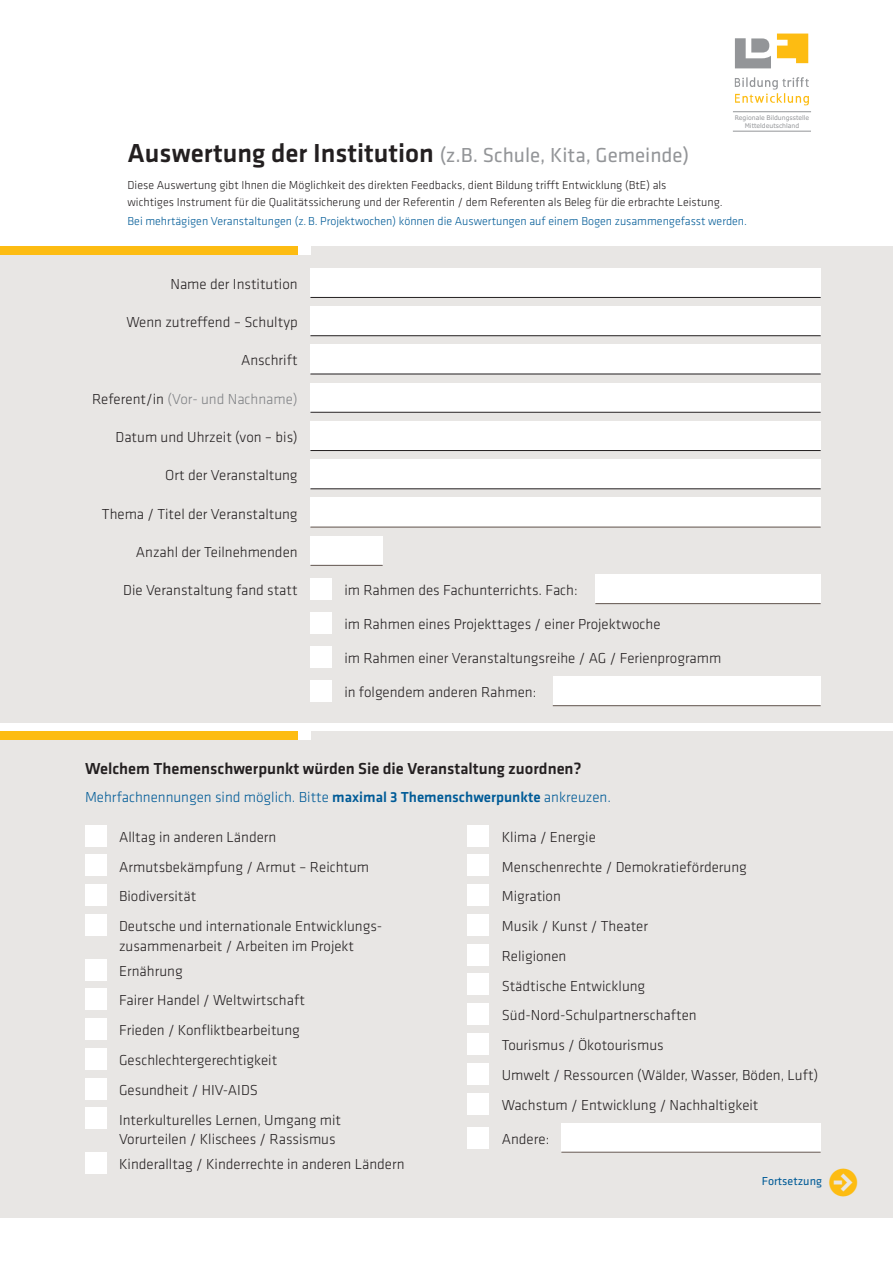
<style>
.page{position:relative;width:893px;height:1263px;background:#fff}
.page>*{position:absolute;margin:0;border:0;box-sizing:border-box;transform-origin:0 0}
.t1{font:700 40.5px "Klavika";color:#fdbc12}
.t2{font:21px "Klavika";color:#939598}
.t3{font:500 16.5px "Klavika";color:#231f20}
.t4{font:300 15px/19.5px "Klavika";color:#231f20}
.t5{font:300 15px "Klavika";color:#005b97}
.t6{font:300 15px "Klavika";color:#808285}
.t7{font:300 12px/16.5px "Klavika";color:#231f20}
.t8{font:300 12px "Klavika";color:#005b97}
.t9{font:12px "Klavika";color:#005b97}
.t10{font:6.45px/7.8px "Verdana";color:#939598;text-align:center}
.s1{font-weight:500;font-size:27px;color:#231f20}
.s2{color:#231f20}
.s3{font-weight:500}
</style>
<div class="page">
<svg style="left:735px;top:38px;width:36px;height:30px"></svg>
<svg style="left:777px;top:34px;width:31px;height:29px"></svg>
<svg style="left:735px;top:77px;width:74px;height:29px"></svg>
<hr style="left:733px;top:111px;width:78px;height:1px;background:#939598">
<hr style="left:733px;top:131px;width:78px;height:1px;background:#939598">
<div style="left:0;top:247px;width:893px;height:476px;background:#e8e6e4"></div>
<div style="left:0;top:731px;width:893px;height:487px;background:#e8e6e4"></div>
<div style="left:0;top:247px;width:298px;height:8px;background:#fdbc12"></div>
<div style="left:0;top:731px;width:298px;height:9px;background:#fdbc12"></div>
<div style="left:298px;top:247px;width:12px;height:8px;background:#fff"></div>
<div style="left:298px;top:731px;width:12px;height:9px;background:#fff"></div>
<div style="left:310px;top:497px;width:511px;height:30px;background:#fff"></div>
<div style="left:310px;top:536px;width:73px;height:30px;background:#fff"></div>
<div style="left:595px;top:574px;width:226px;height:30px;background:#fff"></div>
<div style="left:553px;top:676px;width:268px;height:30px;background:#fff"></div>
<hr style="left:310px;top:527px;width:511px;height:1px;background:#60534c">
<hr style="left:310px;top:565px;width:73px;height:1px;background:#60534c">
<hr style="left:595px;top:603px;width:226px;height:1px;background:#60534c">
<hr style="left:553px;top:705px;width:268px;height:1px;background:#60534c">
<div style="left:310px;top:268px;width:511px;height:30px;background:#fff"></div>
<hr style="left:310px;top:297px;width:511px;height:1px;background:#231f20">
<div style="left:310px;top:306px;width:511px;height:30px;background:#fff"></div>
<hr style="left:310px;top:335px;width:511px;height:1px;background:#231f20">
<div style="left:310px;top:421px;width:511px;height:30px;background:#fff"></div>
<hr style="left:310px;top:450px;width:511px;height:1px;background:#231f20">
<div style="left:310px;top:459px;width:511px;height:30px;background:#fff"></div>
<hr style="left:310px;top:488px;width:511px;height:1px;background:#231f20">
<div style="left:310px;top:344px;width:511px;height:30px;background:#fff"></div>
<div style="left:310px;top:383px;width:511px;height:29px;background:#fff"></div>
<hr style="left:310px;top:374px;width:511px;height:1px;background:#231f20">
<hr style="left:310px;top:412px;width:511px;height:1px;background:#231f20">
<div style="left:310px;top:578px;width:22px;height:22px;background:#fff"></div>
<div style="left:310px;top:680px;width:22px;height:22px;background:#fff"></div>
<div style="left:310px;top:612px;width:22px;height:22px;background:#fff"></div>
<div style="left:310px;top:646px;width:22px;height:22px;background:#fff"></div>
<div style="left:85px;top:825px;width:21px;height:21px;background:#fff"></div>
<div style="left:468px;top:825px;width:21px;height:21px;background:#fff"></div>
<div style="left:85px;top:855px;width:21px;height:21px;background:#fff"></div>
<div style="left:468px;top:855px;width:21px;height:21px;background:#fff"></div>
<div style="left:85px;top:884px;width:21px;height:22px;background:#fff"></div>
<div style="left:468px;top:884px;width:21px;height:22px;background:#fff"></div>
<div style="left:85px;top:914px;width:21px;height:21px;background:#fff"></div>
<div style="left:468px;top:914px;width:21px;height:21px;background:#fff"></div>
<div style="left:85px;top:959px;width:21px;height:21px;background:#fff"></div>
<div style="left:468px;top:944px;width:21px;height:21px;background:#fff"></div>
<div style="left:85px;top:989px;width:21px;height:21px;background:#fff"></div>
<div style="left:468px;top:974px;width:21px;height:21px;background:#fff"></div>
<div style="left:85px;top:1018px;width:21px;height:22px;background:#fff"></div>
<div style="left:468px;top:1003px;width:21px;height:22px;background:#fff"></div>
<div style="left:85px;top:1048px;width:21px;height:21px;background:#fff"></div>
<div style="left:468px;top:1033px;width:21px;height:21px;background:#fff"></div>
<div style="left:85px;top:1078px;width:21px;height:21px;background:#fff"></div>
<div style="left:468px;top:1063px;width:21px;height:21px;background:#fff"></div>
<div style="left:85px;top:1108px;width:21px;height:21px;background:#fff"></div>
<div style="left:468px;top:1093px;width:21px;height:21px;background:#fff"></div>
<div style="left:85px;top:1152px;width:21px;height:22px;background:#fff"></div>
<div style="left:468px;top:1127px;width:21px;height:21px;background:#fff"></div>
<div style="left:561px;top:1123px;width:260px;height:29px;background:#fff"></div>
<hr style="left:561px;top:1152px;width:260px;height:1px;background:#60534c">
<h2 class="t2" style="left:128px;top:141px;width:563px"><span class="s1">Auswertung der Institution</span> (z.B. Schule, Kita, Gemeinde)</h2>
<p class="t10" style="left:735px;top:115px;width:76px">Regionale Bildungsstelle<br>Mitteldeutschland</p>
<p class="t7" style="left:128px;top:177px;width:597px">Diese Auswertung gibt Ihnen die Möglichkeit des direkten Feedbacks, dient Bildung trifft Entwicklung (BtE) als<br>wichtiges Instrument für die Qualitätssicherung und der Referentin / dem Referenten als Beleg für die erbrachte Leistung.</p>
<p class="t8" style="left:128px;top:214px;width:621px">Bei mehrtägigen Veranstaltungen (z.B. Projektwochen) können die Auswertungen auf einem Bogen zusammengefasst werden.</p>
<p class="t4" style="left:170px;top:274px;width:129px">Name der Institution</p>
<p class="t4" style="left:126px;top:312px;width:173px">Wenn zutreffend – Schultyp</p>
<p class="t4" style="left:241px;top:351px;width:58px">Anschrift</p>
<p class="t6" style="left:92px;top:390px;width:207px"><span class="s2">Referent/in</span> (Vor- und Nachname)</p>
<p class="t4" style="left:116px;top:427px;width:184px">Datum und Uhrzeit (von – bis)</p>
<p class="t4" style="left:165px;top:465px;width:134px">Ort der Veranstaltung</p>
<p class="t4" style="left:102px;top:504px;width:197px">Thema / Titel der Veranstaltung</p>
<p class="t4" style="left:136px;top:542px;width:163px">Anzahl der Teilnehmenden</p>
<p class="t4" style="left:123px;top:580px;width:176px">Die Veranstaltung fand statt</p>
<p class="t4" style="left:344px;top:580px;width:235px">im Rahmen des Fachunterrichts. Fach:</p>
<p class="t4" style="left:344px;top:614px;width:318px">im Rahmen eines Projekttages / einer Projektwoche</p>
<p class="t4" style="left:344px;top:648px;width:378px">im Rahmen einer Veranstaltungsreihe / AG / Ferienprogramm</p>
<p class="t4" style="left:344px;top:682px;width:193px">in folgendem anderen Rahmen:</p>
<p class="t3" style="left:85px;top:757px;width:498px">Welchem Themenschwerpunkt würden Sie die Veranstaltung zuordnen?</p>
<p class="t5" style="left:85px;top:788px;width:527px">Mehrfachnennungen sind möglich. Bitte <span class="s3">maximal 3 Themenschwerpunkte</span> ankreuzen.</p>
<p class="t4" style="left:119px;top:827px;width:159px">Alltag in anderen Ländern</p>
<p class="t4" style="left:502px;top:827px;width:96px">Klima / Energie</p>
<p class="t4" style="left:119px;top:857px;width:252px">Armutsbekämpfung / Armut – Reichtum</p>
<p class="t4" style="left:502px;top:857px;width:247px">Menschenrechte / Demokratieförderung</p>
<p class="t4" style="left:119px;top:886px;width:79px">Biodiversität</p>
<p class="t4" style="left:502px;top:886px;width:61px">Migration</p>
<p class="t4" style="left:119px;top:916px;width:263px">Deutsche und internationale Entwicklungs&shy;zusammenarbeit / Arbeiten im Projekt</p>
<p class="t4" style="left:502px;top:916px;width:148px">Musik / Kunst / Theater</p>
<p class="t4" style="left:119px;top:961px;width:65px">Ernährung</p>
<p class="t4" style="left:502px;top:946px;width:66px">Religionen</p>
<p class="t4" style="left:502px;top:976px;width:145px">Städtische Entwicklung</p>
<p class="t4" style="left:119px;top:990px;width:187px">Fairer Handel / Weltwirtschaft</p>
<p class="t4" style="left:119px;top:1020px;width:182px">Frieden / Konfliktbearbeitung</p>
<p class="t4" style="left:119px;top:1050px;width:160px">Geschlechtergerechtigkeit</p>
<p class="t4" style="left:119px;top:1080px;width:140px">Gesundheit / HIV-AIDS</p>
<p class="t4" style="left:119px;top:1110px;width:223px">Interkulturelles Lernen, Umgang mit<br>Vorurteilen / Klischees / Rassismus</p>
<p class="t4" style="left:119px;top:1154px;width:287px">Kinderalltag / Kinderrechte in anderen Ländern</p>
<p class="t4" style="left:502px;top:1005px;width:196px">Süd-Nord-Schulpartnerschaften</p>
<p class="t4" style="left:502px;top:1035px;width:164px">Tourismus / Ökotourismus</p>
<p class="t4" style="left:502px;top:1065px;width:318px">Umwelt / Ressourcen (Wälder, Wasser, Böden, Luft)</p>
<p class="t4" style="left:502px;top:1095px;width:258px">Wachstum / Entwicklung / Nachhaltigkeit</p>
<p class="t4" style="left:502px;top:1129px;width:49px">Andere:</p>
<p class="t9" style="left:762px;top:1173px;width:62px">Fortsetzung</p>
<h1 class="t1" style="left:828px;top:1153px;width:33px">•</h1>
</div>
